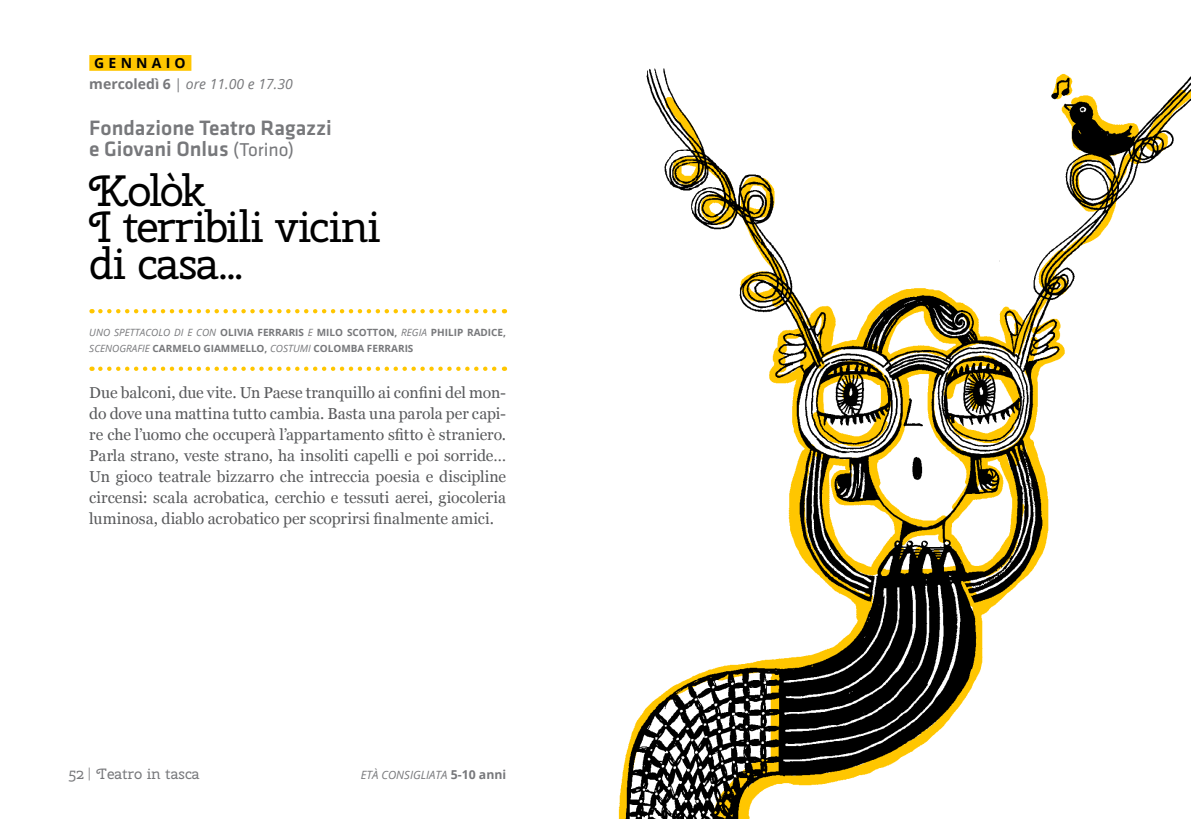
<style>
.page{position:relative;width:1191px;height:819px;background:#fff}
.page>*{position:absolute;margin:0;border:0;box-sizing:border-box;transform-origin:0 0}
.t1{font:43.75px/36.8px "Cherry Swash";letter-spacing:-.025em;color:#000}
.t2{font:500 21.53px/21px "Klavika";color:#77787b}
.t3{font:15.75px/21px "Georgia";color:#58595b;text-align:justify}
.t4{font:14.88px "Cherry Swash";color:#77787b}
.t5{font:italic 14px/21px "Open Sans";color:#77787b}
.t6{font:italic 11.38px "Open Sans";color:#77787b}
.t7{font:700 9.97px "Open Sans";color:#77787b}
.t8{font:italic 9.97px "Open Sans";color:#77787b}
.s1{font-weight:700;font-style:normal;color:#000}
.s2{font-weight:700;font-style:normal}
.s3{font-style:normal}
.s4{font-weight:400;font-size:19.25px}
.s5{font-weight:400;font-style:italic}
.s6{font-family:"Baskerville";font-size:14px}
.s7{font-weight:700;font-style:normal;font-size:12.25px}
</style>
<div class="page">
<div style="left:89px;top:55px;width:102px;height:16px;background:#ffc600"></div>
<svg style="left:100px;top:309px;width:405px;height:4px"></svg>
<svg style="left:100px;top:366px;width:405px;height:5px"></svg>
<img style="left:618px;top:68px;width:573px;height:751px">
<p class="t5" style="left:89px;top:52px;width:205px;text-indent:5px"><span class="s1">GENNAI O<br></span><span class="s2">MERCOLEDÌ 6</span> <span class="s3">|</span> ORE 11.00 E 17.30</p>
<h2 class="t2" style="left:89px;top:118px;width:244px">Fondazione Teatro Ragazzi e Giovani Onlus <span class="s4">(Torino)</span></h2>
<h1 class="t1" style="left:89px;top:172px;width:293px">Kolòk<br>I terribili vicini di casa...</h1>
<p class="t8" style="left:89px;top:325px;width:32px">UNO SPETTAC</p>
<p class="t7" style="left:151px;top:325px;width:120px"><span class="s5">OL O DI E CON</span> OLIVIA FERRAR</p>
<p class="t7" style="left:295px;top:325px;width:72px">IS <span class="s5">E</span> MILO SCOTTON</p>
<p class="t7" style="left:394px;top:325px;width:113px">, <span class="s5">REGIA</span> PHILIP RADICE,</p>
<p class="t8" style="left:89px;top:341px;width:71px">SCENOGRAFIE <span class="s2">CARME</span></p>
<p class="t7" style="left:187px;top:341px;width:36px">LO GIAMME</p>
<p class="t8" style="left:245px;top:341px;width:45px"><span class="s2">LLO,</span> COSTUM</p>
<p class="t7" style="left:308px;top:341px;width:34px"><span class="s5">I</span> COLOMBA</p>
<p class="t7" style="left:367px;top:341px;width:13px">FERRAR</p>
<p class="t7" style="left:405px;top:341px;width:9px">IS</p>
<p class="t3" style="left:89px;top:381px;width:418px">Due balconi, due vite. Un Paese tranquillo ai confini del mon&shy;do dove una mattina tutto cambia. Basta una parola per capi&shy;re che l’uomo che occuperà l’appartamento sfitto è straniero.<br>Parla strano, veste strano, ha insoliti capelli e poi sorride… Un gioco teatrale bizzarro che intreccia poesia e discipline circensi: scala acrobatica, cerchio e tessuti aerei, giocoleria luminosa, diablo acrobatico per scoprirsi finalmente amici.</p>
<p class="t4" style="left:68px;top:764px;width:133px">52<span class="s6">|</span> Teatro in tasca</p>
<p class="t6" style="left:361px;top:767px;width:147px">ETÀ CONSIGLIATA <span class="s7">5-10 ANNI</span></p>
</div>
